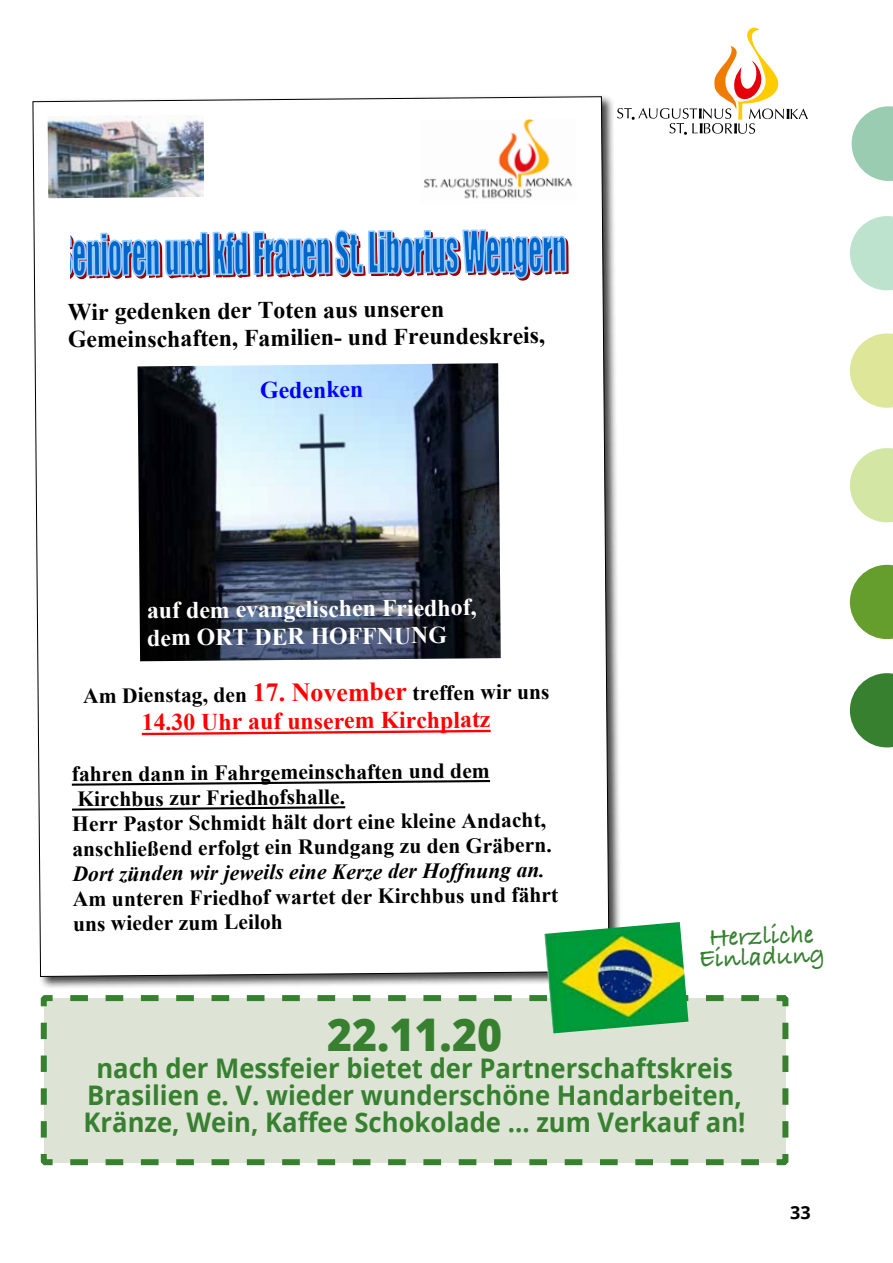
<style>
.page{position:relative;width:893px;height:1263px;background:#fff}
.page>*{position:absolute;margin:0;border:0;box-sizing:border-box;transform-origin:0 0}
.t1{font:800 45px "Open Sans";color:#368030;scale:.95 1}
.t2{font:700 27px/27px "Open Sans";color:#368030;text-align:center;scale:.95 1}
.t3{font:700 27px/21px "Bradley Hand ITCTT";color:#368030;text-align:center;scale:.95 1}
.t4{font:700 23.85px/27.2px "Times New Roman";color:#000}
.t5{font:700 23.85px/27.8px "Times New Roman";color:#fff}
.t6{font:700 23.85px "Times New Roman";color:#f00}
.t7{font:700 23.85px "Times New Roman";color:#00f}
.t8{font:700 21.6px/24.9px "Times New Roman";color:#000}
.t9{font:italic 700 21.6px "Times New Roman";color:#000}
.t10{font:700 18px "Open Sans";color:#000}
.s1{font-size:25.95px;color:#f00}
</style>
<div class="page">
<svg style="left:852px;top:106px;width:41px;height:75px"></svg>
<svg style="left:850px;top:216px;width:43px;height:74px"></svg>
<svg style="left:850px;top:333px;width:43px;height:75px"></svg>
<svg style="left:850px;top:448px;width:43px;height:74px"></svg>
<svg style="left:850px;top:565px;width:43px;height:74px"></svg>
<svg style="left:850px;top:673px;width:43px;height:74px"></svg>
<svg style="left:623px;top:27px;width:185px;height:108px"></svg>
<div style="left:40px;top:995px;width:749px;height:171px;background:#dee4d5"></div>
<div style="left:31px;top:94px;width:592px;height:896px;background:#000;opacity:.75"></div>
<svg style="left:32px;top:96px;width:578px;height:881px"></svg>
<img style="left:544px;top:922px;width:144px;height:111px">
<p class="t4" style="left:68px;top:296px;width:479px">Wir gedenken der Toten aus unseren<br>Gemeinschaften, Familien- und Freundeskreis,</p>
<p class="t7" style="left:260px;top:372px;width:105px">Gedenken</p>
<p class="t5" style="left:147px;top:594px;width:331px">auf dem evangelischen Friedhof, dem ORT DER HOFFNUNG</p>
<p class="t8" style="left:83px;top:681px;width:468px">Am Dienstag, den <span class="s1">17. November</span> treffen wir uns</p>
<p class="t6" style="left:142px;top:703px;width:351px">14.30 Uhr auf unserem Kirchplatz</p>
<p class="t8" style="left:72px;top:759px;width:482px">fahren dann in Fahrgemeinschaften und dem Kirchbus zur Friedhofshalle.<br>Herr Pastor Schmidt hält dort eine kleine Andacht, anschließend erfolgt ein Rundgang zu den Gräbern.</p>
<p class="t9" style="left:73px;top:857px;width:474px">Dort zünden wir jeweils eine Kerze der Hoffnung an.</p>
<p class="t8" style="left:73px;top:883px;width:487px;line-height:26px">Am unteren Friedhof wartet der Kirchbus und fährt uns wieder zum Leiloh</p>
<p class="t3" style="left:698px;top:926px;width:134px;rotate:-2deg">Herzliche<br>Einladung</p>
<h1 class="t1" style="left:327px;top:1000px;width:186px">22.11.20</h1>
<p class="t2" style="left:84px;top:1054px;width:698px">nach der Messfeier bietet der Partnerschaftskreis<br>Brasilien e. V. wieder wunderschöne Handarbeiten,<br>Kränze, Wein, Kaffee Schokolade ... zum Verkauf an!</p>
<p class="t10" style="left:790px;top:1200px;width:22px">33</p>
</div>
